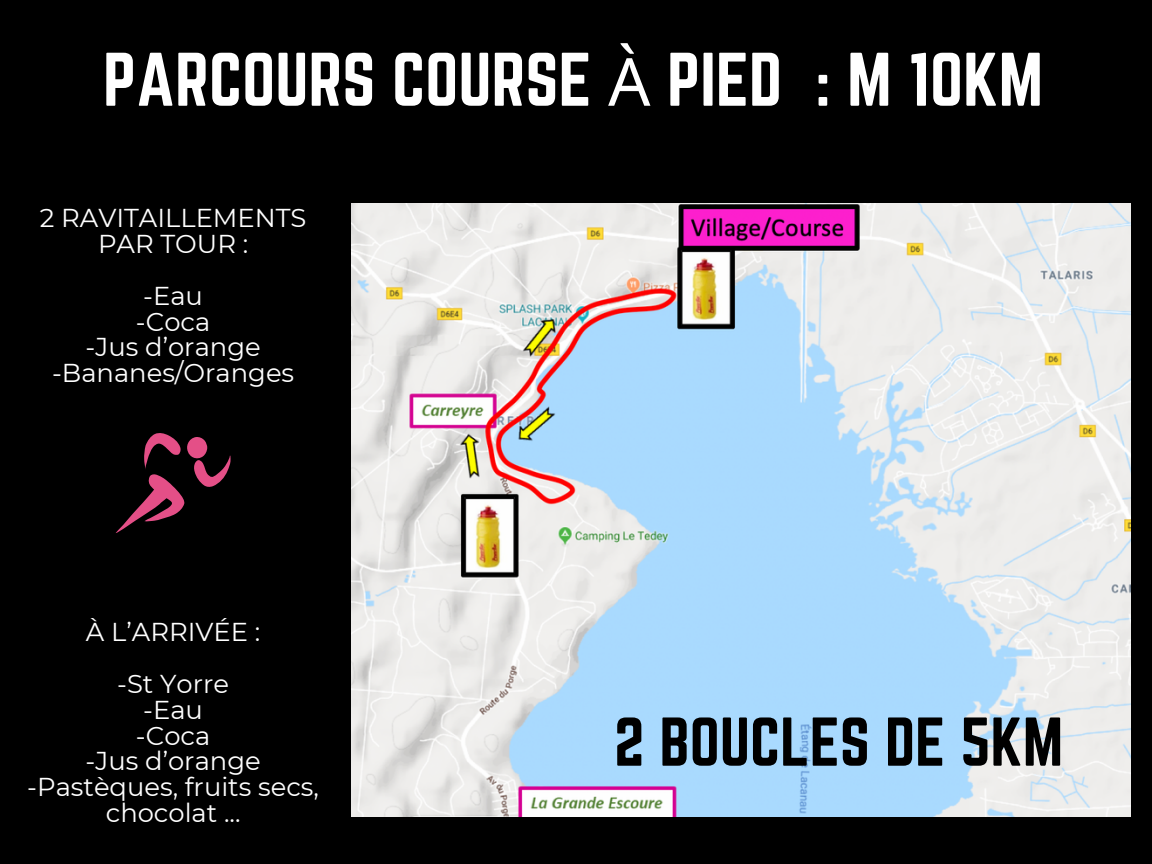
<style>
.page{position:relative;width:1152px;height:864px;background:#000}
.page>*{position:absolute;margin:0;border:0;box-sizing:border-box;transform-origin:0 0}
.t1{font:66.3px "Norwester";color:#fff}
.t2{font:60.3px "Norwester";color:#000}
.t3{font:25.8px/25.8px "Montserrat";color:#fff;text-align:center}
.s1{font-family:"Noto Sans"}
</style>
<div class="page">
<svg style="left:116px;top:433px;width:115px;height:100px"></svg>
<img style="left:352px;top:203px;width:778px;height:614px">
<p class="t1" style="left:103px;top:39px;width:941px">PARCOURS COURSE <span class="s1">À</span> PIED : M 10KM</p>
<h1 class="t3" style="left:40px;top:205px;width:268px">2 RAVITAILLEMENTS<br>PAR TOUR :</h1>
<h2 class="t3" style="left:143px;top:282px;width:61px">-Eau</h2>
<p class="t3" style="left:136px;top:308px;width:76px">-Coca</p>
<p class="t3" style="left:86px;top:334px;width:177px">-Jus d’orange</p>
<p class="t3" style="left:52px;top:360px;width:244px">-Bananes/Oranges</p>
<p class="t3" style="left:86px;top:619px;width:176px">À L’ARRIVÉE :</p>
<h2 class="t3" style="left:117px;top:671px;width:113px">-St Yorre</h2>
<p class="t3" style="left:143px;top:696px;width:61px">-Eau</p>
<p class="t3" style="left:136px;top:722px;width:76px">-Coca</p>
<p class="t3" style="left:86px;top:748px;width:177px">-Jus d’orange</p>
<p class="t3" style="left:27px;top:774px;width:293px">-Pastèques, fruits secs, chocolat ...</p>
<p class="t2" style="left:614px;top:705px;width:450px">2 BOUCLES DE 5KM</p>
</div>
